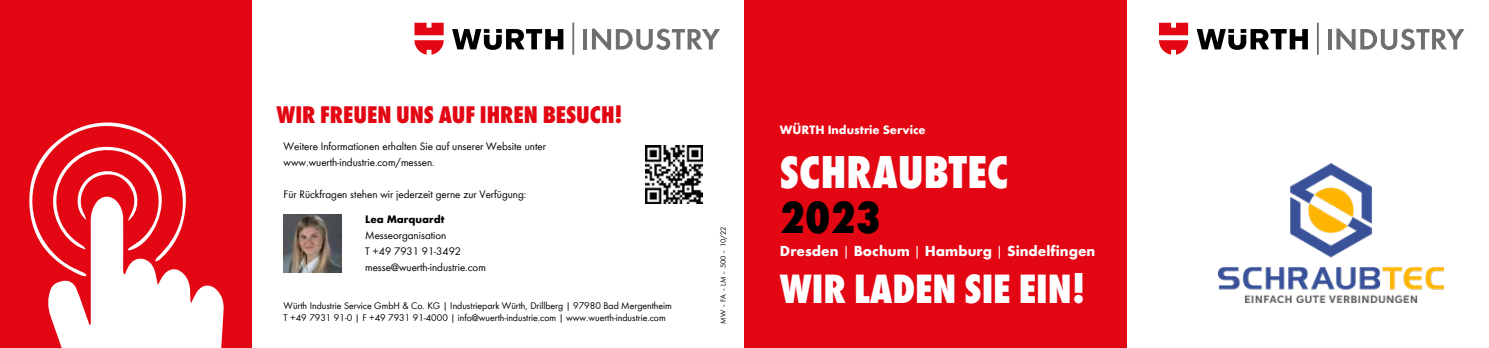
<style>
.page{position:relative;width:1489px;height:348px;background:#fff}
.page>*{position:absolute;margin:0;border:0;box-sizing:border-box;transform-origin:0 0}
.t1{font:47.5px "Wuerth Extra Bold Cond Caps";color:#fff}
.t2{font:47.5px "Wuerth Extra Bold Cond Caps";color:#000}
.t3{font:800 condensed 42.5px "Wuerth Global";color:#fff}
.t4{font:800 condensed 25px "Wuerth Global";color:#e30613}
.t5{font:700 15px "Wuerth";color:#fff}
.t6{font:700 12.5px "Wuerth";color:#fff}
.t7{font:11.25px/16px "Wuerth Global";color:#000}
.t8{font:700 11.25px "Wuerth Global";color:#000}
.t9{font:10px/12px "Wuerth Global";color:#000}
.t10{font:7.75px "Wuerth";color:#000}
.s1{font-weight:400}
</style>
<div class="page">
<hr style="left:583px;top:29px;width:4px;height:20px;background:#706f6f">
<svg style="left:592px;top:29px;width:127px;height:21px"></svg>
<svg style="left:452px;top:29px;width:111px;height:21px"></svg>
<svg style="left:415px;top:23px;width:28px;height:32px"></svg>
<hr style="left:572px;top:23px;width:2px;height:32px;background:#706f6f">
<svg style="left:1328px;top:29px;width:3px;height:20px"></svg>
<svg style="left:1336px;top:29px;width:127px;height:21px"></svg>
<svg style="left:1196px;top:29px;width:111px;height:21px"></svg>
<svg style="left:1159px;top:23px;width:28px;height:32px"></svg>
<hr style="left:1316px;top:23px;width:2px;height:32px;background:#706f6f">
<div style="left:744px;top:0;width:383px;height:347px;background:#e30613"></div>
<div style="left:0;top:0;width:252px;height:347px;background:#e30613"></div>
<img style="left:645px;top:145px;width:57px;height:58px">
<svg style="left:48px;top:276px;width:176px;height:71px;background:#fbdfe1"></svg>
<svg style="left:29px;top:122px;width:157px;height:154px"></svg>
<svg style="left:51px;top:145px;width:115px;height:105px"></svg>
<img style="left:283px;top:214px;width:58px;height:58px">
<img style="left:1218px;top:163px;width:225px;height:139px">
<h3 class="t4" style="left:276px;top:100px;width:347px">WIR FREUEN UNS AUF IHREN BESUCH!</h3>
<p class="t7" style="left:283px;top:138px;width:264px">Weitere Informationen erhalten Sie auf unserer Website unter www.wuerth-industrie.com/messen.</p>
<p class="t7" style="left:283px;top:186px;width:244px">Für Rückfragen stehen wir jederzeit gerne zur Verfügung:</p>
<p class="t8" style="left:365px;top:212px;width:81px">Lea Marquardt</p>
<p class="t7" style="left:365px;top:226px;width:122px">Messeorganisation<br>T +49 7931 91-3492 messe@wuerth-industrie.com</p>
<p class="t9" style="left:283px;top:299px;width:390px">Würth Industrie Service GmbH &amp; Co. KG | Industriepark Würth, Drillberg | 97980 Bad Mergentheim<br>T +49 7931 91-0 | F +49 7931 91-4000 | info@wuerth-industrie.com | www.wuerth-industrie.com</p>
<p class="t10" style="left:718px;top:323px;width:98px;rotate:-90deg">MW – FA – LM – 500 – 10/22</p>
<p class="t6" style="left:780px;top:120px;width:147px">WÜRTH Industrie Service</p>
<h1 class="t1" style="left:780px;top:138px;width:230px">SCHRAUBTEC</h1>
<h1 class="t2" style="left:780px;top:183px;width:103px">2023</h1>
<h3 class="t5" style="left:780px;top:239px;width:317px">Dresden <span class="s1">|</span> Bochum <span class="s1">|</span> Hamburg <span class="s1">|</span> Sindelfingen</h3>
<h2 class="t3" style="left:779px;top:263px;width:307px">WIR LADEN SIE EIN!</h2>
</div>
